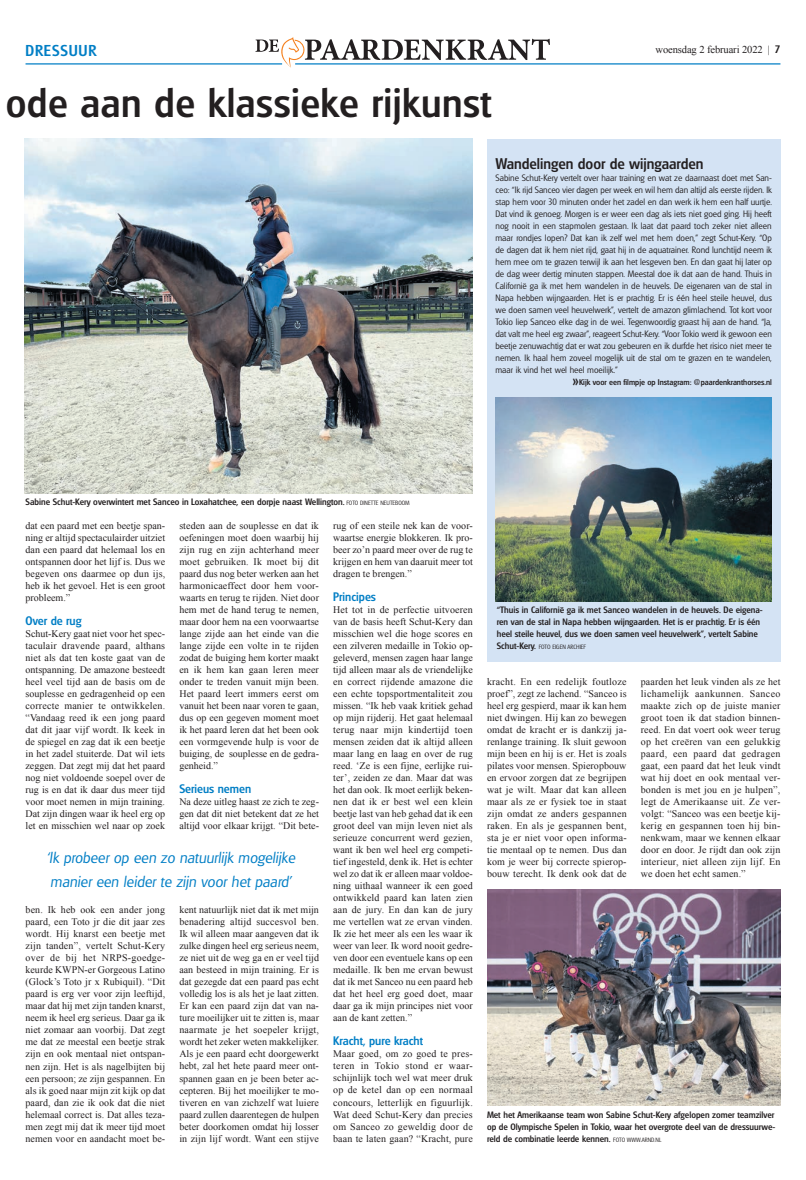
<style>
.page{position:relative;width:806px;height:1180px;background:#fff}
.page>*{position:absolute;margin:0;border:0;box-sizing:border-box;transform-origin:0 0}
.t1{font:500 40px "Glasgow";letter-spacing:.015em;color:#231f20}
.t2{font:italic 300 15.5px/24px "Glasgow";color:#007ec5}
.t3{font:500 15.3px "Glasgow";letter-spacing:.05em;color:#007ec5}
.t4{font:500 15px "Glasgow";color:#231f20}
.t5{font:500 12px "Glasgow";color:#007ec5}
.t6{font:10.5px "Times New Roman";letter-spacing:-.01em;color:#231f20}
.t7{font:10px/12px "Times New Roman";color:#231f20;text-align:justify}
.t8{font:300 9px/12px "Glasgow";color:#231f20;text-align:justify}
.t9{font:500 9px/12px "Glasgow";color:#231f20;text-align:justify}
.t10{font:500 8px "Glasgow";color:#231f20}
.t11{font:300 6px "Glasgow";color:#231f20}
.s1{font-family:"Glasgow";font-weight:500}
.s2{font-size:16px}
.s3{font-weight:700}
.s4{font-weight:300;font-size:6px}
.s5{font-weight:500;font-size:9px}
</style>
<div class="page">
<img style="left:24px;top:139px;width:448px;height:354px">
<img style="left:487px;top:889px;width:293px;height:216px">
<div style="left:486px;top:139px;width:294px;height:522px;background:#d4e3f4"></div>
<hr style="left:295px;top:63px;width:485px;height:1px;background:#007ec5">
<hr style="left:26px;top:63px;width:256px;height:1px;background:#007ec5">
<svg style="left:255px;top:37px;width:294px;height:31px"></svg>
<img style="left:495px;top:397px;width:276px;height:204px">
<h3 class="t3" style="left:26px;top:41px;width:72px">DRESSUUR</h3>
<p class="t6" style="left:655px;top:42px;width:126px">woensdag 2 februari 2022 | <span class="s1">7</span></p>
<h1 class="t1" style="left:6px;top:78px;width:487px">ode aan de klassieke rijkunst</h1>
<h3 class="t4" style="left:495px;top:154px;width:209px">Wandelingen door de wijngaarden</h3>
<p class="t8" style="left:495px;top:172px;width:278px">Sabine Schut-Kery vertelt over haar training en wat ze daarnaast doet met San&shy;ceo: “Ik rijd Sanceo vier dagen per week en wil hem dan altijd als eerste rijden. Ik stap hem voor 30 minuten onder het zadel en dan werk ik hem een half uurtje.<br>Dat vind ik genoeg. Morgen is er weer een dag als iets niet goed ging. Hij heeft nog nooit in een stapmolen gestaan. Ik laat dat paard toch zeker niet alleen maar rondjes lopen? Dat kan ik zelf wel met hem doen,” zegt Schut-Kery. “Op de dagen dat ik hem niet rijd, gaat hij in de aquatrainer. Rond lunchtijd neem ik hem mee om te grazen terwijl ik aan het lesgeven ben. En dan gaat hij later op de dag weer dertig minuten stappen. Meestal doe ik dat aan de hand. Thuis in Californië ga ik met hem wandelen in de heuvels. De eigenaren van de stal in Napa hebben wijngaarden. Het is er prachtig. Er is één heel steile heuvel, dus we doen samen veel heuvelwerk”, vertelt de amazon glimlachend. Tot kort voor Tokio liep Sanceo elke dag in de wei. Tegenwoordig graast hij aan de hand. “Ja, dat valt me heel erg zwaar”, reageert Schut-Kery. “Voor Tokio werd ik gewoon een beetje zenuwachtig dat er wat zou gebeuren en ik durfde het risico niet meer te nemen. Ik haal hem zoveel mogelijk uit de stal om te grazen en te wandelen, maar ik vind het wel heel moeilijk.”</p>
<p class="t10" style="left:572px;top:377px;width:201px"><span class="s2">»</span>Kijk voor een filmpje op Instagram: <span class="s3">@</span>paardenkranthorses.nl</p>
<p class="t9" style="left:26px;top:496px;width:385px">Sabine Schut-Kery overwintert met Sanceo in Loxahatchee, een dorpje naast Wellington. <span class="s4">FOTO DINETTE NEUTEBOOM</span></p>
<p class="t7" style="left:26px;top:519px;width:141px">dat een paard met een beetje span&shy;ning er altijd spectaculairder uitziet dan een paard dat helemaal los en ontspannen door het lijf is. Dus we begeven ons daarmee op dun ijs, heb ik het gevoel. Het is een groot probleem.”</p>
<p class="t5" style="left:26px;top:613px;width:57px">Over de rug</p>
<p class="t7" style="left:26px;top:627px;width:141px">Schut-Kery gaat niet voor het spec&shy;taculair dravende paard, althans niet als dat ten koste gaat van de ontspanning. De amazone besteedt heel veel tijd aan de basis om de souplesse en gedragenheid op een correcte manier te ontwikkelen. “Vandaag reed ik een jong paard dat dit jaar vijf wordt. Ik keek in de spiegel en zag dat ik een beetje in het zadel stuiterde. Dat wil iets zeggen. Dat zegt mij dat het paard nog niet voldoende soepel over de rug is en dat ik daar dus meer tijd voor moet nemen in mijn training.<br>Dat zijn dingen waar ik heel erg op let en misschien wel naar op zoek</p>
<p class="t7" style="left:179px;top:519px;width:141px">steden aan de souplesse en dat ik oefeningen moet doen waarbij hij zijn rug en zijn achterhand meer moet gebruiken. Ik moet bij dit paard dus nog beter werken aan het harmonicaeffect door hem voor&shy;waarts en terug te rijden. Niet door hem met de hand terug te nemen, maar door hem na een voorwaartse lange zijde aan het einde van die lange zijde een volte in te rijden zodat de buiging hem korter maakt en ik hem kan gaan leren meer onder te treden vanuit mijn been.<br>Het paard leert immers eerst om vanuit het been naar voren te gaan, dus op een gegeven moment moet ik het paard leren dat het been ook een vormgevende hulp is voor de buiging, de souplesse en de gedra&shy;genheid.”</p>
<p class="t5" style="left:179px;top:781px;width:73px">Serieus nemen</p>
<p class="t7" style="left:179px;top:795px;width:141px">Na deze uitleg haast ze zich te zeg&shy;gen dat dit niet betekent dat ze het altijd voor elkaar krijgt. “Dit bete-</p>
<h2 class="t2" style="left:46px;top:845px;width:250px">‘Ik probeer op een zo natuurlijk mogelijke manier een leider te zijn voor het paard’</h2>
<p class="t7" style="left:26px;top:903px;width:141px">ben. Ik heb ook een ander jong paard, een Toto jr die dit jaar zes wordt. Hij knarst een beetje met zijn tanden”, vertelt Schut-Kery over de bij het NRPS-goedge&shy;keurde KWPN-er Gorgeous Latino (Glock’s Toto jr x Rubiquil). “Dit paard is erg ver voor zijn leeftijd, maar dat hij met zijn tanden knarst, neem ik heel erg serieus. Daar ga ik niet zomaar aan voorbij. Dat zegt me dat ze meestal een beetje strak zijn en ook mentaal niet ontspan&shy;nen zijn. Het is als nagelbijten bij een persoon; ze zijn gespannen. En als ik goed naar mijn zit kijk op dat paard, dan zie ik ook dat die niet helemaal correct is. Dat alles teza&shy;men zegt mij dat ik meer tijd moet nemen voor en aandacht moet be-</p>
<p class="t7" style="left:179px;top:903px;width:141px">kent natuurlijk niet dat ik met mijn benadering altijd succesvol ben.<br>Ik wil alleen maar aangeven dat ik zulke dingen heel erg serieus neem, ze niet uit de weg ga en er veel tijd aan besteed in mijn training. Er is dat gezegde dat een paard pas echt volledig los is als het je laat zitten.<br>Er kan een paard zijn dat van na&shy;ture moeilijker uit te zitten is, maar naarmate je het soepeler krijgt, wordt het zeker weten makkelijker.<br>Als je een paard echt doorgewerkt hebt, zal het hete paard meer ont&shy;spannen gaan en je been beter ac&shy;cepteren. Bij het moeilijker te mo&shy;tiveren en van zichzelf wat luiere paard zullen daarentegen de hulpen beter doorkomen omdat hij losser in zijn lijf wordt. Want een stijve</p>
<p class="t7" style="left:333px;top:519px;width:141px">rug of een steile nek kan de voor&shy;waartse energie blokkeren. Ik pro&shy;beer zo’n paard meer over de rug te krijgen en hem van daaruit meer tot dragen te brengen.”</p>
<p class="t5" style="left:333px;top:589px;width:44px">Principes</p>
<p class="t7" style="left:333px;top:603px;width:141px">Het tot in de perfectie uitvoeren van de basis heeft Schut-Kery dan misschien wel die hoge scores en een zilveren medaille in Tokio op&shy;geleverd, mensen zagen haar lange tijd alleen maar als de vriendelijke en correct rijdende amazone die een echte topsportmentaliteit zou missen. “Ik heb vaak kritiek gehad op mijn rijderij. Het gaat helemaal terug naar mijn kindertijd toen mensen zeiden dat ik altijd alleen maar lang en laag en over de rug reed. ‘Ze is een fijne, eerlijke rui&shy;ter’, zeiden ze dan. Maar dat was het dan ook. Ik moet eerlijk beken&shy;nen dat ik er best wel een klein beetje last van heb gehad dat ik een groot deel van mijn leven niet als serieuze concurrent werd gezien, want ik ben wel heel erg competi&shy;tief ingesteld, denk ik. Het is echter wel zo dat ik er alleen maar voldoe&shy;ning uithaal wanneer ik een goed ontwikkeld paard kan laten zien aan de jury. En dan kan de jury me vertellen wat ze ervan vinden.<br>Ik zie het meer als een les waar ik weer van leer. Ik word nooit gedre&shy;ven door een eventuele kans op een medaille. Ik ben me ervan bewust dat ik met Sanceo nu een paard heb dat het heel erg goed doet, maar daar ga ik mijn principes niet voor aan de kant zetten.”</p>
<p class="t5" style="left:333px;top:1033px;width:91px">Kracht, pure kracht</p>
<p class="t7" style="left:333px;top:1047px;width:141px">Maar goed, om zo goed te pres&shy;teren in Tokio stond er waar&shy;schijnlijk toch wel wat meer druk op de ketel dan op een normaal concours, letterlijk en figuurlijk.<br>Wat deed Schut-Kery dan precies om Sanceo zo geweldig door de baan te laten gaan? “Kracht, pure</p>
<p class="t9" style="left:496px;top:603px;width:267px;text-align:left">“Thuis in Californië ga ik met Sanceo wandelen in de heuvels. De eigena&shy;ren van de stal in Napa hebben wijngaarden. Het is er prachtig. Er is één heel steile heuvel, dus we doen samen veel heuvelwerk”, vertelt Sabine</p>
<p class="t11" style="left:496px;top:643px;width:91px"><span class="s5">Schut-Kery.</span> FOTO EIGEN ARCHIEF</p>
<p class="t7" style="left:486px;top:675px;width:141px">kracht. En een redelijk foutloze proef”, zegt ze lachend. “Sanceo is heel erg gespierd, maar ik kan hem niet dwingen. Hij kan zo bewegen omdat de kracht er is dankzij ja&shy;renlange training. Ik sluit gewoon mijn been en hij is er. Het is zoals pilates voor mensen. Spieropbouw en ervoor zorgen dat ze begrijpen wat je wilt. Maar dat kan alleen maar als ze er fysiek toe in staat zijn omdat ze anders gespannen raken. En als je gespannen bent, sta je er niet voor open informa&shy;tie mentaal op te nemen. Dus dan kom je weer bij correcte spierop&shy;bouw terecht. Ik denk ook dat de</p>
<p class="t7" style="left:640px;top:675px;width:141px">paarden het leuk vinden als ze het lichamelijk aankunnen. Sanceo maakte zich op de juiste manier groot toen ik dat stadion binnen&shy;reed. En dat voert ook weer terug op het creëren van een gelukkig paard, een paard dat gedragen gaat, een paard dat het leuk vindt wat hij doet en ook mentaal ver&shy;bonden is met jou en je hulpen”, legt de Amerikaanse uit. Ze ver&shy;volgt: “Sanceo was een beetje kij&shy;kerig en gespannen toen hij bin&shy;nenkwam, maar we kennen elkaar door en door. Je rijdt dan ook zijn interieur, niet alleen zijn lijf. En we doen het echt samen.”</p>
<p class="t9" style="left:486px;top:1107px;width:289px">Met het Amerikaanse team won Sabine Schut-Kery afgelopen zomer teamzilver op de Olympische Spelen in Tokio, waar het overgrote deel van de dressuurwe&shy;reld de combinatie leerde kennen. <span class="s4">FOTO WWW.ARND.NL</span></p>
</div>
